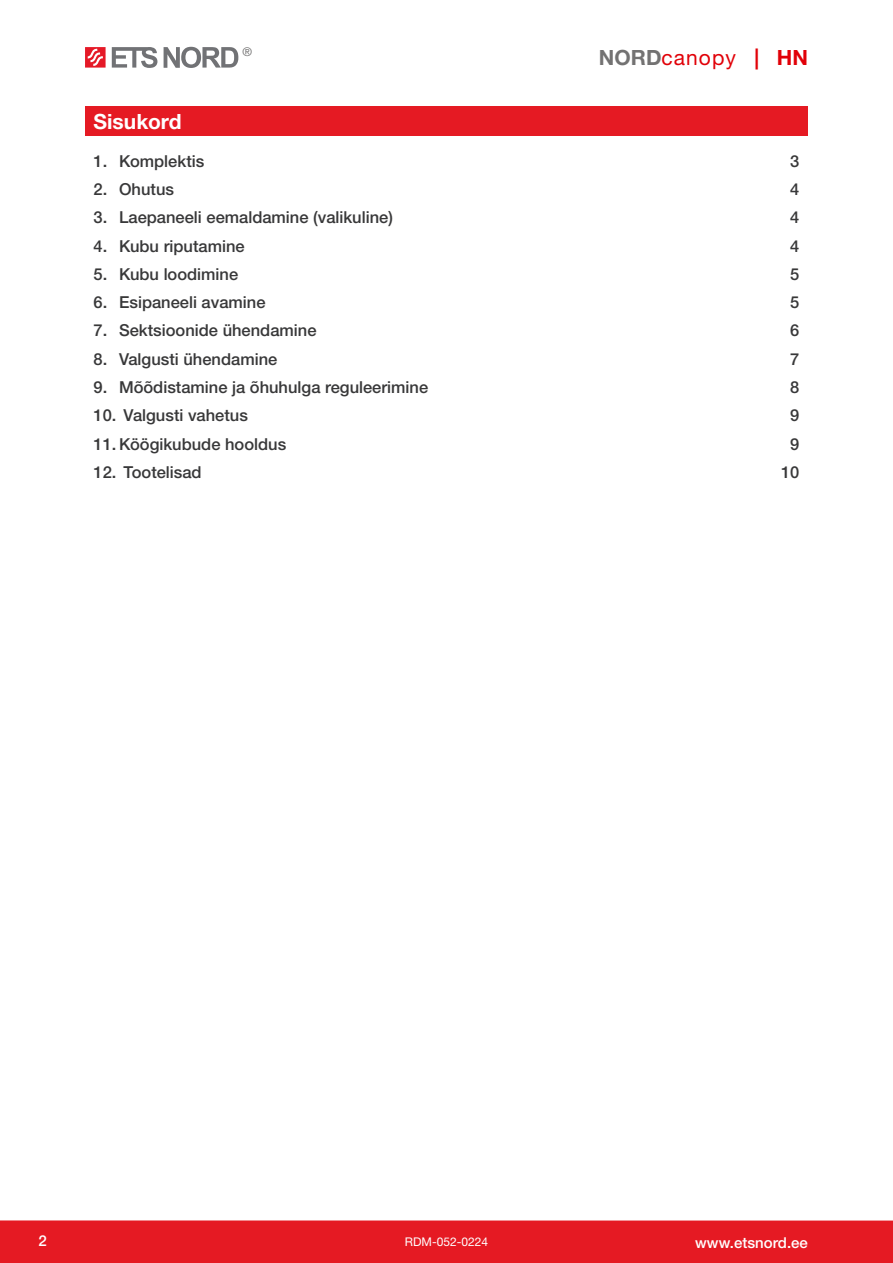
<style>
.page{position:relative;width:893px;height:1263px;background:#fff}
.page>*{position:absolute;margin:0;border:0;box-sizing:border-box;transform-origin:0 0}
.t1{font:21px "Helvetica Neue LTW1 G";letter-spacing:.05em;color:#e10008}
.Tootenimi{font:700 21px "Helvetica Neue LTW1 G";color:#fff}
.t2{font:500 16.5px "Helvetica Neue LTW1 G";color:#383839}
.t3{font:500 15px "Helvetica Neue LTW1 G";color:#fff}
.t4{font:12px "Helvetica Neue LTW1 G";color:#fff}
.t5{font:12px "Helvetica Neue LTW1 G";color:#737272}
.s1{font-weight:700;color:#737272}
.s2{font-weight:700}
</style>
<div class="page">
<div style="left:0;top:1220px;width:893px;height:43px;background:#e51a23"></div>
<svg style="left:85px;top:47px;width:21px;height:21px"></svg>
<svg style="left:112px;top:47px;width:45px;height:21px"></svg>
<svg style="left:164px;top:47px;width:74px;height:21px"></svg>
<div style="left:85px;top:106px;width:723px;height:30px;background:#e51a23"></div>
<p class="t5" style="left:242px;top:44px;width:11px">®</p>
<p class="t1" style="left:599px;top:44px;width:210px"><span class="s1">NORD</span>canopy <span class="s2">| HN</span></p>
<p class="Tootenimi" style="left:94px;top:108px;width:90px">Sisukord</p>
<p class="t2" style="left:94px;top:151px;width:112px">1. Komplektis</p>
<p class="t2" style="left:790px;top:151px;width:11px">3</p>
<p class="t2" style="left:94px;top:179px;width:82px">2. Ohutus</p>
<p class="t2" style="left:790px;top:179px;width:11px">4</p>
<p class="t2" style="left:94px;top:207px;width:301px">3. Laepaneeli eemaldamine (valikuline)</p>
<p class="t2" style="left:790px;top:207px;width:11px">4</p>
<p class="t2" style="left:94px;top:236px;width:153px">4. Kubu riputamine</p>
<p class="t2" style="left:790px;top:236px;width:11px">4</p>
<p class="t2" style="left:94px;top:264px;width:146px">5. Kubu loodimine</p>
<p class="t2" style="left:790px;top:264px;width:11px">5</p>
<p class="t2" style="left:94px;top:292px;width:173px">6. Esipaneeli avamine</p>
<p class="t2" style="left:790px;top:292px;width:11px">5</p>
<p class="t2" style="left:94px;top:321px;width:224px">7. Sektsioonide ühendamine</p>
<p class="t2" style="left:790px;top:321px;width:11px">6</p>
<p class="t2" style="left:94px;top:349px;width:185px">8. Valgusti ühendamine</p>
<p class="t2" style="left:790px;top:349px;width:11px">7</p>
<p class="t2" style="left:94px;top:377px;width:336px">9. Mõõdistamine ja õhuhulga reguleerimine</p>
<p class="t2" style="left:790px;top:377px;width:11px">8</p>
<p class="t2" style="left:94px;top:406px;width:156px">10. Valgusti vahetus</p>
<p class="t2" style="left:790px;top:406px;width:11px">9</p>
<p class="t2" style="left:94px;top:434px;width:194px">11. Köögikubude hooldus</p>
<p class="t2" style="left:790px;top:434px;width:11px">9</p>
<p class="t2" style="left:94px;top:462px;width:110px">12. Tootelisad</p>
<p class="t2" style="left:781px;top:462px;width:20px">10</p>
<p class="t3" style="left:38px;top:1232px;width:10px">2</p>
<p class="t4" style="left:405px;top:1234px;width:85px">RDM-052-0224</p>
<p class="t3" style="left:695px;top:1233px;width:114px">www.etsnord.ee</p>
</div>
